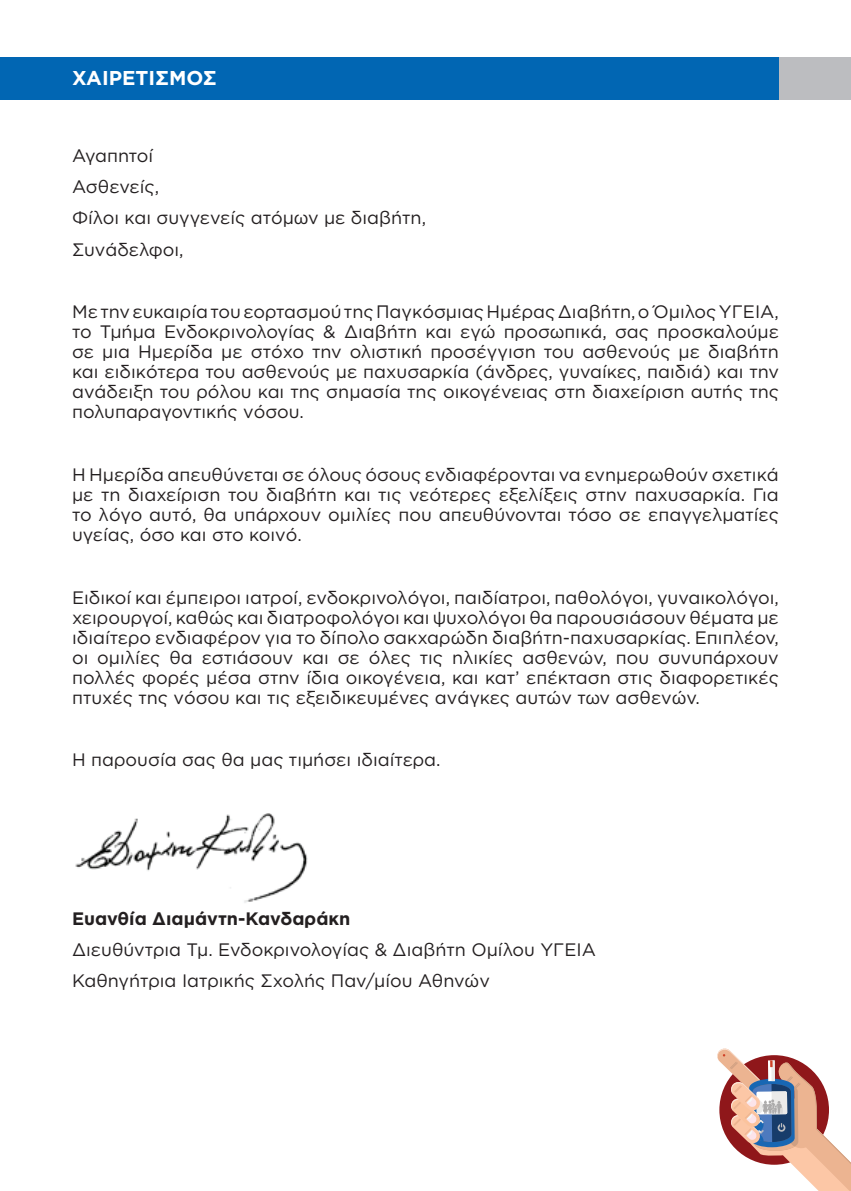
<style>
.page{position:relative;width:851px;height:1191px;background:#fff}
.page>*{position:absolute;margin:0;border:0;box-sizing:border-box;transform-origin:0 0}
.t1{font:700 20px "Gotham Greek";color:#fff}
.t2{font:18px/20px "Gotham Greek";color:#231f20;text-align:justify}
.t3{font:700 18px "Gotham Greek";color:#231f20}
</style>
<div class="page">
<div style="left:638px;top:58px;width:212px;height:42px;background:#bcbdc0"></div>
<div style="left:0;top:58px;width:778px;height:42px;background:#0166b3"></div>
<img style="left:75px;top:814px;width:233px;height:89px">
<svg style="left:717px;top:1048px;width:133px;height:143px"></svg>
<p class="t1" style="left:72px;top:66px;width:146px">ΧΑΙΡΕΤΙΣΜΟΣ</p>
<p class="t2" style="left:72px;top:139px;width:355px;line-height:31.4px;text-align:left">Αγαπητοί<br>Ασθενείς,<br>Φίλοι και συγγενείς ατόμων με διαβήτη,<br>Συνάδελφοι,</p>
<p class="t2" style="left:72px;top:301px;width:708px">Με την ευκαιρία του εορτασμού της Παγκόσμιας Ημέρας Διαβήτη, ο Όμιλος ΥΓΕΙΑ, το Τμήμα Ενδοκρινολογίας &amp; Διαβήτη και εγώ προσωπικά, σας προσκαλούμε σε μια Ημερίδα με στόχο την ολιστική προσέγγιση του ασθενούς με διαβήτη και ειδικότερα του ασθενούς με παχυσαρκία (άνδρες, γυναίκες, παιδιά) και την ανάδειξη του ρόλου και της σημασία της οικογένειας στη διαχείριση αυτής της πολυπαραγοντικής νόσου.</p>
<p class="t2" style="left:72px;top:464px;width:708px">Η Ημερίδα απευθύνεται σε όλους όσους ενδιαφέρονται να ενημερωθούν σχετικά με τη διαχείριση του διαβήτη και τις νεότερες εξελίξεις στην παχυσαρκία. Για το λόγο αυτό, θα υπάρχουν ομιλίες που απευθύνονται τόσο σε επαγγελματίες υγείας, όσο και στο κοινό.</p>
<p class="t2" style="left:72px;top:587px;width:708px">Ειδικοί και έμπειροι ιατροί, ενδοκρινολόγοι, παιδίατροι, παθολόγοι, γυναικολόγοι, χειρουργοί, καθώς και διατροφολόγοι και ψυχολόγοι θα παρουσιάσουν θέματα με ιδιαίτερο ενδιαφέρον για το δίπολο σακχαρώδη διαβήτη-παχυσαρκίας. Επιπλέον, οι ομιλίες θα εστιάσουν και σε όλες τις ηλικίες ασθενών, που συνυπάρχουν πολλές φορές μέσα στην ίδια οικογένεια, και κατ’ επέκταση στις διαφορετικές πτυχές της νόσου και τις εξειδικευμένες ανάγκες αυτών των ασθενών.</p>
<p class="t2" style="left:72px;top:750px;width:370px">Η παρουσία σας θα μας τιμήσει ιδιαίτερα.</p>
<p class="t3" style="left:72px;top:907px;width:280px">Ευανθία Διαμάντη-Κανδαράκη</p>
<p class="t2" style="left:72px;top:933px;width:525px;line-height:31.4px">Διευθύντρια Τμ. Ενδοκρινολογίας &amp; Διαβήτη Ομίλου ΥΓΕΙΑ<br>Καθηγήτρια Ιατρικής Σχολής Παν/μίου Αθηνών</p>
</div>
